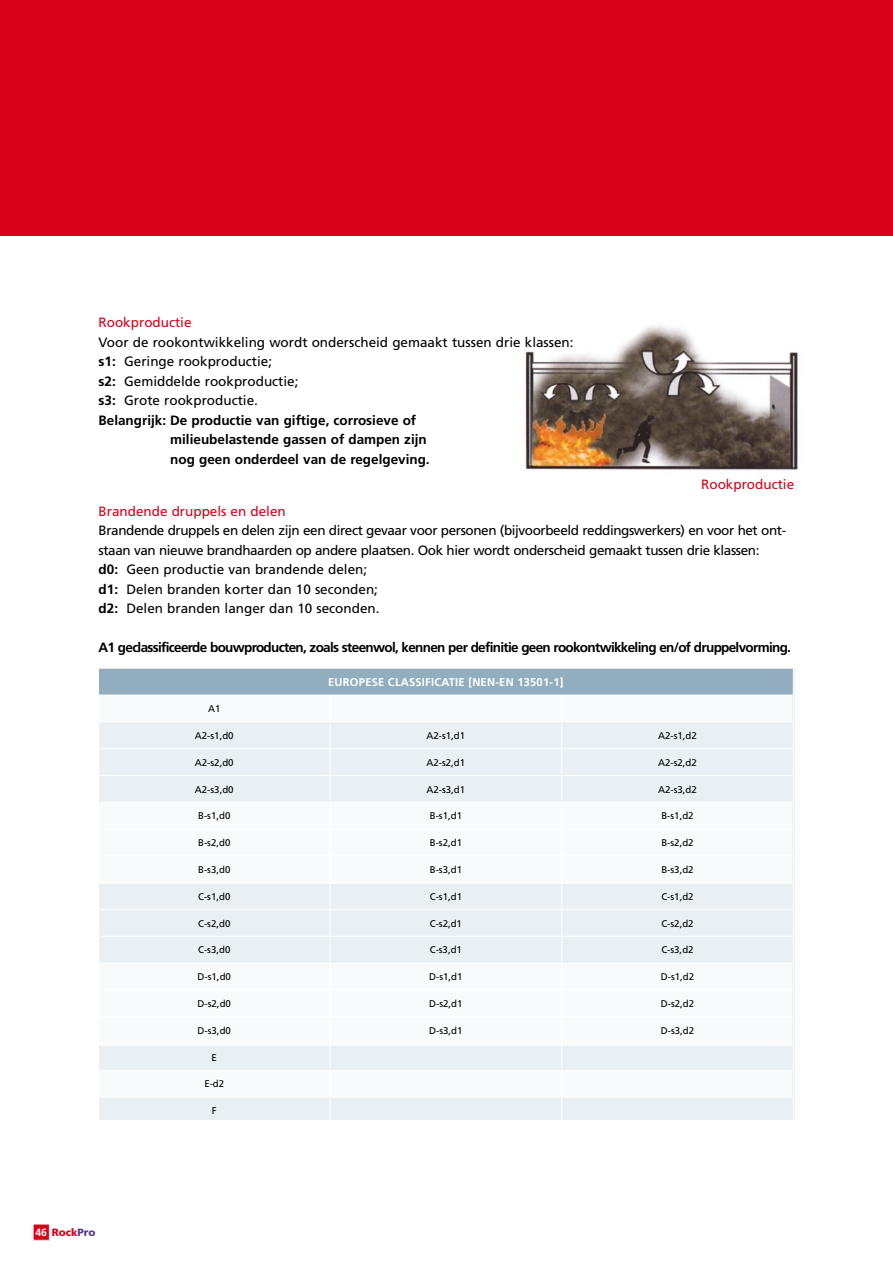
<style>
.page{position:relative;width:893px;height:1263px;background:#fff}
.page>*{position:absolute;margin:0;border:0;box-sizing:border-box;transform-origin:0 0}
.t1{font:13.5px/19.5px "Frutiger";letter-spacing:-.03em;color:#000}
.t2{font:13.5px "Frutiger";color:#000}
.t3{font:700 13.5px "Frutiger";color:#000}
.t4{font:700 13.5px "Frutiger";letter-spacing:-.05em;color:#000}
.t5{font:13.5px "Frutiger";color:#d9001a}
.t6{font:700 11.25px "Frutiger";letter-spacing:.02em;color:#fff}
.t7{font:900 10.5px "Frutiger";color:#d9001a}
.t8{font:9.75px "Frutiger";color:#000}
.s1{font-weight:700}
.s2{font-weight:700;color:#fff}
.s3{color:#57378a}
</style>
<div class="page">
<div style="left:99px;top:669px;width:695px;height:450px;background:#e9eff2"></div>
<div style="left:98px;top:695px;width:694px;height:27px;background:#fff"></div>
<div style="left:98px;top:803px;width:694px;height:81px;background:#fff"></div>
<div style="left:98px;top:963px;width:694px;height:82px;background:#fff"></div>
<div style="left:98px;top:1071px;width:694px;height:26px;background:#fff"></div>
<div style="left:98px;top:668px;width:695px;height:27px;background:#92aebe"></div>
<hr style="left:98px;top:668px;width:232px;height:1px;background:#fff">
<hr style="left:330px;top:668px;width:232px;height:1px;background:#fff">
<hr style="left:562px;top:668px;width:232px;height:1px;background:#fff">
<hr style="left:562px;top:695px;width:232px;height:1px;background:#fff">
<hr style="left:562px;top:721px;width:232px;height:1px;background:#fff">
<hr style="left:98px;top:748px;width:232px;height:1px;background:#fff">
<hr style="left:330px;top:748px;width:232px;height:1px;background:#fff">
<hr style="left:562px;top:748px;width:232px;height:1px;background:#fff">
<hr style="left:98px;top:775px;width:232px;height:1px;background:#fff">
<hr style="left:330px;top:775px;width:232px;height:1px;background:#fff">
<hr style="left:562px;top:775px;width:232px;height:1px;background:#fff">
<hr style="left:98px;top:802px;width:232px;height:1px;background:#fff">
<hr style="left:330px;top:802px;width:232px;height:1px;background:#fff">
<hr style="left:562px;top:802px;width:232px;height:1px;background:#fff">
<hr style="left:562px;top:829px;width:232px;height:1px;background:#fff">
<hr style="left:562px;top:855px;width:232px;height:1px;background:#fff">
<hr style="left:562px;top:882px;width:232px;height:1px;background:#fff">
<hr style="left:98px;top:909px;width:232px;height:1px;background:#fff">
<hr style="left:330px;top:909px;width:232px;height:1px;background:#fff">
<hr style="left:562px;top:909px;width:232px;height:1px;background:#fff">
<hr style="left:98px;top:936px;width:232px;height:1px;background:#fff">
<hr style="left:330px;top:936px;width:232px;height:1px;background:#fff">
<hr style="left:562px;top:936px;width:232px;height:1px;background:#fff">
<hr style="left:562px;top:963px;width:232px;height:1px;background:#fff">
<hr style="left:562px;top:989px;width:232px;height:1px;background:#fff">
<hr style="left:562px;top:1016px;width:232px;height:1px;background:#fff">
<hr style="left:562px;top:1043px;width:232px;height:1px;background:#fff">
<hr style="left:98px;top:1070px;width:232px;height:1px;background:#fff">
<hr style="left:330px;top:1070px;width:232px;height:1px;background:#fff">
<hr style="left:562px;top:1070px;width:232px;height:1px;background:#fff">
<hr style="left:98px;top:1097px;width:232px;height:1px;background:#fff">
<svg style="left:98px;top:669px;width:1px;height:26px"></svg>
<hr style="left:330px;top:1097px;width:232px;height:1px;background:#fff">
<svg style="left:330px;top:722px;width:1px;height:397px"></svg>
<hr style="left:562px;top:1097px;width:232px;height:1px;background:#fff">
<svg style="left:561px;top:722px;width:1px;height:397px"></svg>
<svg style="left:793px;top:669px;width:1px;height:450px"></svg>
<img style="left:525px;top:326px;width:274px;height:144px">
<div style="left:0;top:0;width:893px;height:236px;background:#d9001a"></div>
<div style="left:33px;top:1224px;width:16px;height:16px;background:#d9001a"></div>
<div style="left:33px;top:1224px;width:17px;height:17px;border:1px solid #fff"></div>
<p class="t5" style="left:99px;top:315px;width:95px">Rookproductie</p>
<p class="t2" style="left:99px;top:334px;width:476px">Voor de rookontwikkeling wordt onderscheid gemaakt tussen drie klassen:</p>
<p class="t2" style="left:99px;top:354px;width:175px"><span class="s1">s1:</span> Geringe rookproductie;</p>
<p class="t2" style="left:99px;top:373px;width:201px"><span class="s1">s2:</span> Gemiddelde rookproductie;</p>
<p class="t2" style="left:99px;top:393px;width:161px"><span class="s1">s3:</span> Grote rookproductie.</p>
<p class="t3" style="left:99px;top:412px;width:319px">Belangrijk: De productie van giftige, corrosieve of</p>
<p class="t3" style="left:170px;top:432px;width:258px">milieubelastende gassen of dampen zijn</p>
<p class="t3" style="left:170px;top:451px;width:261px">nog geen onderdeel van de regelgeving.</p>
<p class="t5" style="left:701px;top:477px;width:95px">Rookproductie</p>
<p class="t5" style="left:99px;top:503px;width:189px">Brandende druppels en delen</p>
<p class="t1" style="left:99px;top:521px;width:689px">Brandende druppels en delen zijn een direct gevaar voor personen (bijvoorbeeld reddingswerkers) en voor het ont&shy;staan van nieuwe brandhaarden op andere plaatsen. Ook hier wordt onderscheid gemaakt tussen drie klassen:<br><span class="s1">d0:</span> Geen productie van brandende delen;<br><span class="s1">d1:</span> Delen branden korter dan 10 seconden;<br><span class="s1">d2:</span> Delen branden langer dan 10 seconden.</p>
<p class="t4" style="left:99px;top:640px;width:694px">A1 geclassificeerde bouwproducten, zoals steenwol, kennen per definitie geen rookontwikkeling en/of druppelvorming.</p>
<p class="t6" style="left:328px;top:675px;width:153px">EU ROPESE CLASSIFICATIE [NEN</p>
<p class="t6" style="left:495px;top:675px;width:70px">-EN 13501-1]</p>
<p class="t7" style="left:35px;top:1226px;width:61px"><span class="s2">46</span> Rock<span class="s3">Pro</span></p>
<p class="t8" style="left:208px;top:703px;width:14px">A1</p>
<p class="t8" style="left:195px;top:730px;width:40px">A2-s1,d0</p>
<p class="t8" style="left:427px;top:730px;width:40px">A2-s1,d1</p>
<p class="t8" style="left:658px;top:730px;width:40px">A2-s1,d2</p>
<p class="t8" style="left:195px;top:757px;width:40px">A2-s2,d0</p>
<p class="t8" style="left:427px;top:757px;width:40px">A2-s2,d1</p>
<p class="t8" style="left:658px;top:757px;width:40px">A2-s2,d2</p>
<p class="t8" style="left:195px;top:783px;width:40px">A2-s3,d0</p>
<p class="t8" style="left:427px;top:783px;width:40px">A2-s3,d1</p>
<p class="t8" style="left:658px;top:783px;width:40px">A2-s3,d2</p>
<p class="t8" style="left:198px;top:810px;width:34px">B-s1,d0</p>
<p class="t8" style="left:430px;top:810px;width:34px">B-s1,d1</p>
<p class="t8" style="left:661px;top:810px;width:34px">B-s1,d2</p>
<p class="t8" style="left:198px;top:837px;width:34px">B-s2,d0</p>
<p class="t8" style="left:430px;top:837px;width:34px">B-s2,d1</p>
<p class="t8" style="left:661px;top:837px;width:34px">B-s2,d2</p>
<p class="t8" style="left:198px;top:864px;width:34px">B-s3,d0</p>
<p class="t8" style="left:430px;top:864px;width:34px">B-s3,d1</p>
<p class="t8" style="left:661px;top:864px;width:34px">B-s3,d2</p>
<p class="t8" style="left:198px;top:891px;width:34px">C-s1,d0</p>
<p class="t8" style="left:430px;top:891px;width:34px">C-s1,d1</p>
<p class="t8" style="left:661px;top:891px;width:34px">C-s1,d2</p>
<p class="t8" style="left:198px;top:917px;width:34px">C-s2,d0</p>
<p class="t8" style="left:430px;top:917px;width:34px">C-s2,d1</p>
<p class="t8" style="left:661px;top:917px;width:34px">C-s2,d2</p>
<p class="t8" style="left:198px;top:944px;width:34px">C-s3,d0</p>
<p class="t8" style="left:430px;top:944px;width:34px">C-s3,d1</p>
<p class="t8" style="left:661px;top:944px;width:34px">C-s3,d2</p>
<p class="t8" style="left:198px;top:971px;width:35px">D-s1,d0</p>
<p class="t8" style="left:429px;top:971px;width:35px">D-s1,d1</p>
<p class="t8" style="left:661px;top:971px;width:35px">D-s1,d2</p>
<p class="t8" style="left:198px;top:998px;width:35px">D-s2,d0</p>
<p class="t8" style="left:429px;top:998px;width:35px">D-s2,d1</p>
<p class="t8" style="left:661px;top:998px;width:35px">D-s2,d2</p>
<p class="t8" style="left:198px;top:1025px;width:35px">D-s3,d0</p>
<p class="t8" style="left:429px;top:1025px;width:35px">D-s3,d1</p>
<p class="t8" style="left:661px;top:1025px;width:35px">D-s3,d2</p>
<p class="t8" style="left:212px;top:1051px;width:5px">E</p>
<p class="t8" style="left:204px;top:1078px;width:21px">E-d2</p>
<p class="t8" style="left:212px;top:1105px;width:6px">F</p>
</div>
